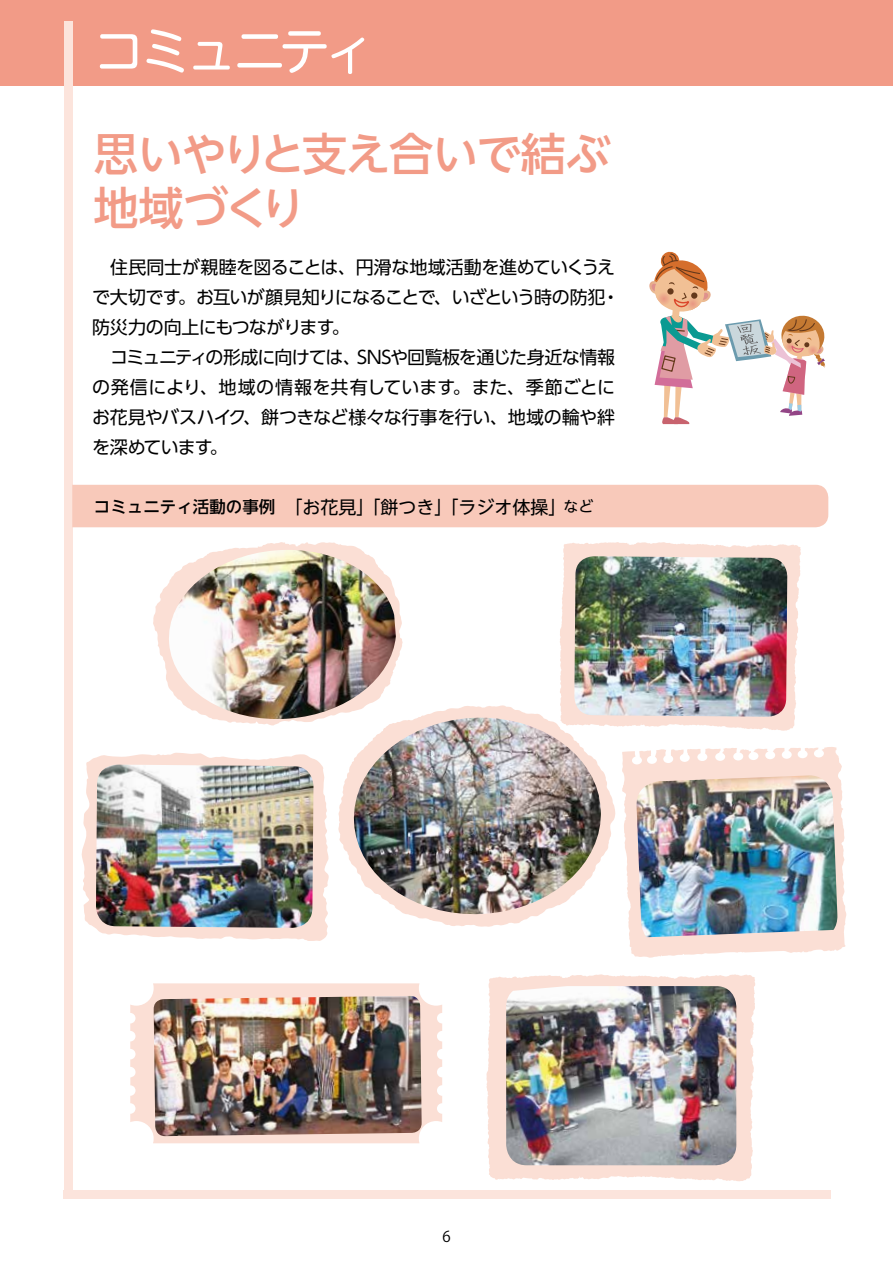
<style>
.page{position:relative;width:893px;height:1263px;background:#fff}
.page>*{position:absolute;margin:0;border:0;box-sizing:border-box;transform-origin:0 0}
.t1{font:51px "UD Shin M Go Pro";letter-spacing:-.1em;color:#fff}
.t2{font:500 45px/54px "UD Shin Go NT Pro";letter-spacing:-.03em;color:#f29b87}
.t3{font:18px/30px "UD Shin Go Pro";letter-spacing:-.03em;color:#000}
.t4{font:18px "UD Shin Go NT Pro";color:#000}
.t5{font:15px "Koz Go Pr 6 N";color:#000}
.s1{font-weight:500;font-size:16.5px}
.s2{font-size:15px}
</style>
<div class="page">
<div style="left:0;top:0;width:893px;height:85px;background:#f29b87"></div>
<svg style="left:622px;top:747px;width:224px;height:211px;fill:#fbdfd5"></svg>
<img style="left:636px;top:775px;width:202px;height:162px">
<svg style="left:153px;top:542px;width:250px;height:183px"></svg>
<img style="left:165px;top:550px;width:231px;height:173px">
<svg style="left:560px;top:542px;width:241px;height:189px;fill:#fbdfd5"></svg>
<img style="left:574px;top:556px;width:213px;height:161px">
<svg style="left:81px;top:753px;width:248px;height:188px;fill:#fbdfd5"></svg>
<img style="left:96px;top:764px;width:217px;height:164px">
<div style="left:64px;top:21px;width:8px;height:1178px;background:#fce4dc"></div>
<div style="left:64px;top:1191px;width:767px;height:8px;background:#fce4dc"></div>
<div style="left:72px;top:485px;width:756px;height:42px;background:#f8c9ba"></div>
<svg style="left:486px;top:974px;width:269px;height:207px;fill:#fbdfd5"></svg>
<img style="left:506px;top:986px;width:230px;height:179px">
<svg style="left:130px;top:983px;width:312px;height:160px;fill:#fbdfd5"></svg>
<img style="left:154px;top:996px;width:268px;height:140px">
<svg style="left:649px;top:251px;width:177px;height:173px"></svg>
<svg style="left:338px;top:705px;width:277px;height:222px"></svg>
<img style="left:351px;top:718px;width:253px;height:199px">
<h1 class="t1" style="left:94px;top:10px;width:282px">コミュニティ</h1>
<h2 class="t2" style="left:94px;top:126px;width:518px">思いやりと支え合いで結ぶ地域づくり　</h2>
<p class="t3" style="left:92px;top:251px;width:529px">　住民同士が親睦を図ることは、円滑な地域活動を進めていくうえで大切です。お互いが顔見知りになることで、いざという時の防犯・防災力の向上にもつながります。<br>　コミュニティの形成に向けては、SNSや回覧板を通じた身近な情報の発信により、地域の情報を共有しています。また、季節ごとにお花見やバスハイク、餅つきなど様々な行事を行い、地域の輪や絆を深めています。</p>
<p class="t4" style="left:94px;top:492px;width:501px"><span class="s1">コミュニティ活動の事例</span>「お花見」「餅つき」「ラジオ体操」<span class="s2">など</span></p>
<p class="t5" style="left:442px;top:1228px;width:10px">6</p>
</div>
